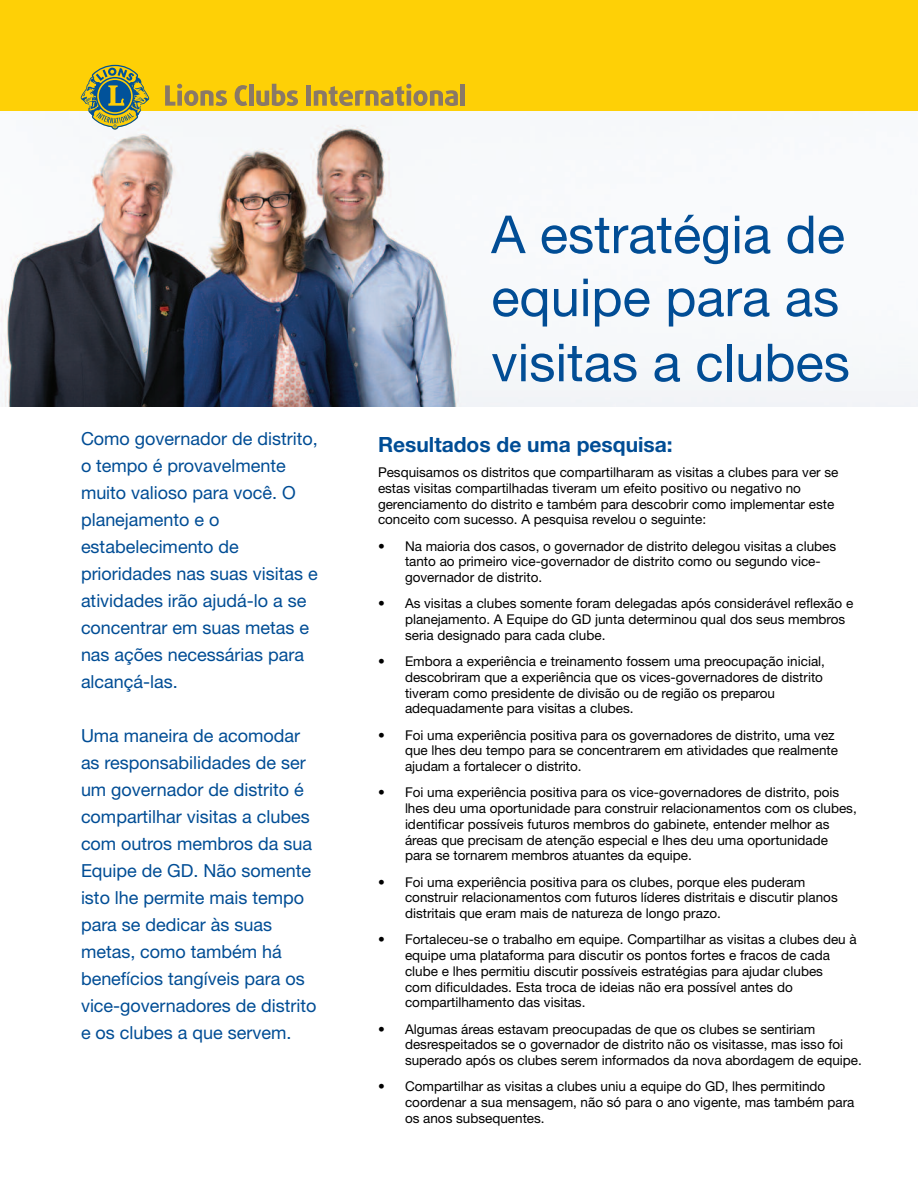
<style>
.page{position:relative;width:918px;height:1188px;background:#fff}
.page>*{position:absolute;margin:0;border:0;box-sizing:border-box;transform-origin:0 0}
.t1{font:52.5px/64.1px "Helvetica Neue";color:#014d95}
.t2{font:700 21px "Helvetica Neue";color:#014d95}
.t3{font:18px/27px "Helvetica Neue";color:#014d95}
.t4{font:13.5px/15.8px "Helvetica Neue";color:#000}
</style>
<div class="page">
<img style="left:1px;top:125px;width:917px;height:282px">
<div style="left:0;top:0;width:918px;height:111px;background:#fed006"></div>
<svg style="left:81px;top:65px;width:68px;height:65px"></svg>
<svg style="left:165px;top:84px;width:62px;height:22px"></svg>
<svg style="left:235px;top:85px;width:12px;height:21px"></svg>
<div style="left:249px;top:84px;width:5px;height:22px;background:#8a7966"></div>
<svg style="left:256px;top:84px;width:42px;height:22px"></svg>
<div style="left:306px;top:85px;width:5px;height:21px;background:#8a7966"></div>
<svg style="left:314px;top:84px;width:144px;height:22px"></svg>
<hr style="left:461px;top:84px;width:4px;height:22px;background:#8a7966">
<p class="t3" style="left:81px;top:427px;width:238px">Como governador de distrito, o tempo é provavelmente muito valioso para você. O planejamento e o estabelecimento de prioridades nas suas visitas e atividades irão ajudá-lo a se concentrar em suas metas e nas ações necessárias para alcançá-las.</p>
<p class="t3" style="left:81px;top:724px;width:237px">Uma maneira de acomodar as responsabilidades de ser um governador de distrito é compartilhar visitas a clubes com outros membros da sua<br>Equipe de GD. Não somente isto lhe permite mais tempo para se dedicar às suas metas, como também há benefícios tangíveis para os vice-governadores de distrito e os clubes a que servem.</p>
<h1 class="t1" style="left:491px;top:208px;width:360px">A estratégia de equipe para as visitas a clubes</h1>
<h2 class="t2" style="left:378px;top:426px;width:296px">Resultados de uma pesquisa:</h2>
<p class="t4" style="left:378px;top:466px;width:462px">Pesquisamos os distritos que compartilharam as visitas a clubes para ver se estas visitas compartilhadas tiveram um efeito positivo ou negativo no gerenciamento do distrito e também para descobrir como implementar este conceito com sucesso. A pesquisa revelou o seguinte:</p>
<p class="t4" style="left:405px;top:539px;width:433px;text-indent:-27px">• Na maioria dos casos, o governador de distrito delegou visitas a clubes tanto ao primeiro vice-governador de distrito como ou segundo vice&shy;governador de distrito.</p>
<p class="t4" style="left:405px;top:597px;width:450px;text-indent:-27px">• As visitas a clubes somente foram delegadas após considerável reflexão e planejamento. A Equipe do GD junta determinou qual dos seus membros seria designado para cada clube.</p>
<p class="t4" style="left:405px;top:655px;width:422px;text-indent:-27px">• Embora a experiência e treinamento fossem uma preocupação inicial, descobriram que a experiência que os vices-governadores de distrito tiveram como presidente de divisão ou de região os preparou adequadamente para visitas a clubes.</p>
<p class="t4" style="left:405px;top:728px;width:435px;text-indent:-27px">• Foi uma experiência positiva para os governadores de distrito, uma vez que lhes deu tempo para se concentrarem em atividades que realmente ajudam a fortalecer o distrito.</p>
<p class="t4" style="left:405px;top:786px;width:453px;text-indent:-27px">• Foi uma experiência positiva para os vice-governadores de distrito, pois lhes deu uma oportunidade para construir relacionamentos com os clubes, identificar possíveis futuros membros do gabinete, entender melhor as áreas que precisam de atenção especial e lhes deu uma oportunidade para se tornarem membros atuantes da equipe.</p>
<p class="t4" style="left:405px;top:875px;width:434px;text-indent:-27px">• Foi uma experiência positiva para os clubes, porque eles puderam construir relacionamentos com futuros líderes distritais e discutir planos distritais que eram mais de natureza de longo prazo.</p>
<p class="t4" style="left:405px;top:933px;width:453px;text-indent:-27px">• Fortaleceu-se o trabalho em equipe. Compartilhar as visitas a clubes deu à equipe uma plataforma para discutir os pontos fortes e fracos de cada clube e lhes permitiu discutir possíveis estratégias para ajudar clubes<br>com dificuldades. Esta troca de ideias não era possível antes do compartilhamento das visitas.</p>
<p class="t4" style="left:405px;top:1022px;width:458px;text-indent:-27px">• Algumas áreas estavam preocupadas de que os clubes se sentiriam desrespeitados se o governador de distrito não os visitasse, mas isso foi superado após os clubes serem informados da nova abordagem de equipe.</p>
<p class="t4" style="left:405px;top:1080px;width:451px;text-indent:-27px">• Compartilhar as visitas a clubes uniu a equipe do GD, lhes permitindo coordenar a sua mensagem, não só para o ano vigente, mas também para os anos subsequentes.</p>
</div>
